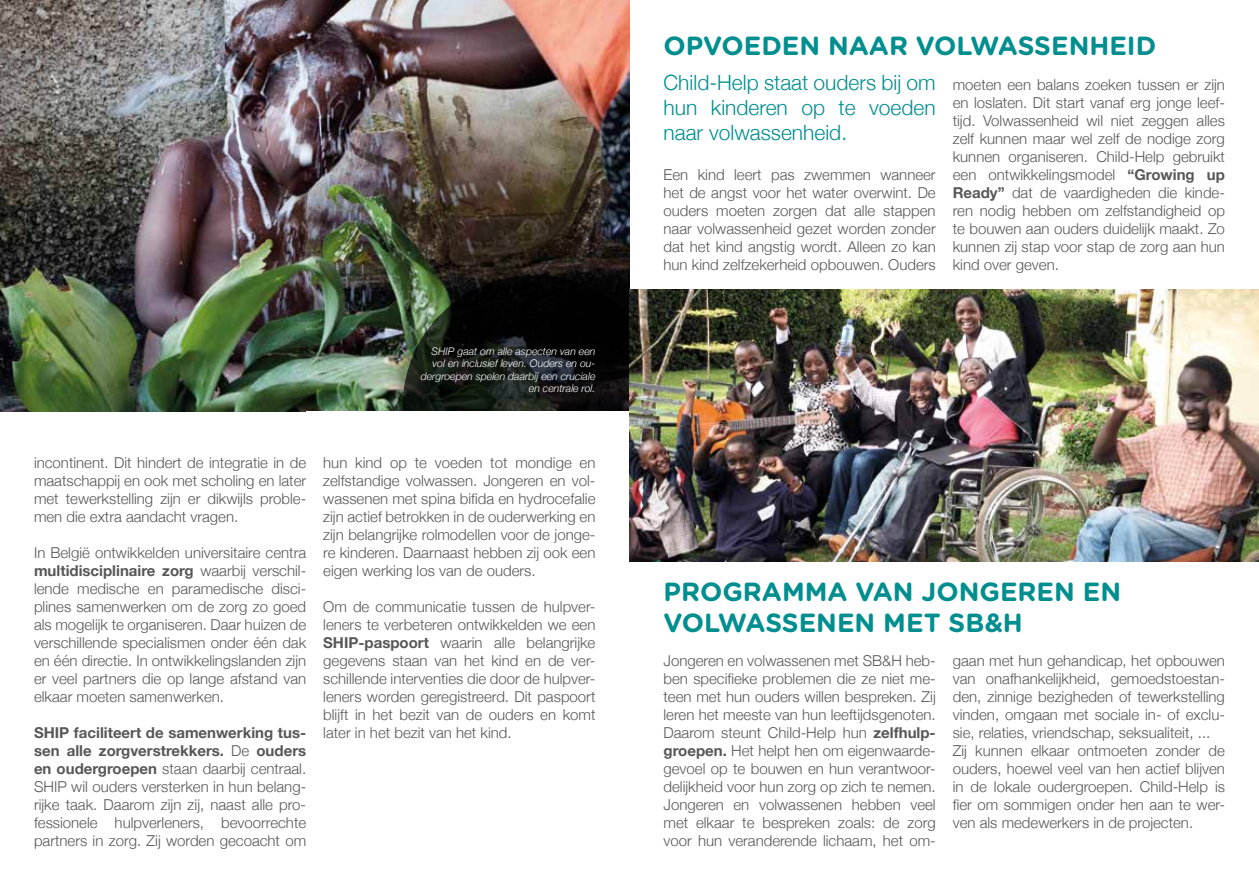
<style>
.page{position:relative;width:1259px;height:893px;background:#fff}
.page>*{position:absolute;margin:0;border:0;box-sizing:border-box;transform-origin:0 0}
.t1{font:700 26.25px/31.5px "Gotham Rounded";color:#008e8f}
.t2{font:300 21px/25.2px "Helvetica Neue";color:#008e8f;text-align:justify}
.t3{font:300 15px/18px "Helvetica Neue";color:#575757;text-align:justify}
.t4{font:italic 300 10.5px/12.6px "Helvetica Neue";color:#fff;text-align:right}
.s1{font-weight:700}
</style>
<div class="page">
<img style="left:0;top:0;width:629px;height:411px">
<svg style="left:403px;top:275px;width:264px;height:263px;background:#0d0f0d"></svg>
<div style="left:306px;top:411px;width:381px;height:174px;background:#fff"></div>
<img style="left:629px;top:289px;width:630px;height:272px">
<p class="t4" style="left:421px;top:344px;width:176px">SHIP gaat om alle aspecten van een vol en inclusief leven. Ouders en ou&shy;dergroepen spelen daarbij een cruciale en centrale rol.</p>
<p class="t3" style="left:34px;top:453px;width:274px">incontinent. Dit hindert de integratie in de maatschappij en ook met scholing en later met tewerkstelling zijn er dikwijls proble&shy;men die extra aandacht vragen.</p>
<p class="t3" style="left:34px;top:543px;width:274px">In België ontwikkelden universitaire centra <span class="s1">multidisciplinaire zorg</span> waarbij verschil&shy;lende medische en paramedische disci&shy;plines samenwerken om de zorg zo goed als mogelijk te organiseren. Daar huizen de verschillende specialismen onder één dak en één directie. In ontwikkelingslanden zijn er veel partners die op lange afstand van elkaar moeten samenwerken.</p>
<p class="t3" style="left:34px;top:723px;width:274px"><span class="s1">SHIP faciliteert de samenwerking tus&shy;sen alle zorgverstrekkers.</span> De <span class="s1">ouders en oudergroepen</span> staan daarbij centraal.<br>SHIP wil ouders versterken in hun belang&shy;rijke taak. Daarom zijn zij, naast alle pro&shy;fessionele hulpverleners, bevoorrechte partners in zorg. Zij worden gecoacht om</p>
<p class="t3" style="left:323px;top:453px;width:274px">hun kind op te voeden tot mondige en zelfstandige volwassen. Jongeren en vol&shy;wassenen met spina bifida en hydrocefalie zijn actief betrokken in de ouderwerking en zijn belangrijke rolmodellen voor de jonge&shy;re kinderen. Daarnaast hebben zij ook een eigen werking los van de ouders.</p>
<p class="t3" style="left:323px;top:597px;width:274px">Om de communicatie tussen de hulpver&shy;leners te verbeteren ontwikkelden we een <span class="s1">SHIP-paspoort</span> waarin alle belangrijke gegevens staan van het kind en de ver&shy;schillende interventies die door de hulpver&shy;leners worden geregistreerd. Dit paspoort blijft in het bezit van de ouders en komt later in het bezit van het kind.</p>
<h1 class="t1" style="left:663px;top:29px;width:494px">OPVOEDEN NAAR VOLWASSENHEID</h1>
<h2 class="t2" style="left:663px;top:68px;width:274px">Child-Help staat ouders bij om hun kinderen op te voeden naar volwassenheid.</h2>
<p class="t3" style="left:663px;top:165px;width:274px">Een kind leert pas zwemmen wanneer het de angst voor het water overwint. De ouders moeten zorgen dat alle stappen naar volwassenheid gezet worden zonder dat het kind angstig wordt. Alleen zo kan hun kind zelfzekerheid opbouwen. Ouders</p>
<p class="t3" style="left:952px;top:75px;width:274px">moeten een balans zoeken tussen er zijn en loslaten. Dit start vanaf erg jonge leef&shy;tijd. Volwassenheid wil niet zeggen alles zelf kunnen maar wel zelf de nodige zorg kunnen organiseren. Child-Help gebruikt een ontwikkelingsmodel <span class="s1">“Growing up Ready”</span> dat de vaardigheden die kinde&shy;ren nodig hebben om zelfstandigheid op te bouwen aan ouders duidelijk maakt. Zo kunnen zij stap voor stap de zorg aan hun kind over geven.</p>
<h1 class="t1" style="left:663px;top:574px;width:459px">PROGRAMMA VAN JONGEREN EN<br>VOLWASSENEN MET SB&amp;H</h1>
<p class="t3" style="left:663px;top:651px;width:274px">Jongeren en volwassenen met SB&amp;H heb&shy;ben specifieke problemen die ze niet me&shy;teen met hun ouders willen bespreken. Zij leren het meeste van hun leeftijdsgenoten.<br>Daarom steunt Child-Help hun <span class="s1">zelfhulp&shy;groepen.</span> Het helpt hen om eigenwaarde&shy;gevoel op te bouwen en hun verantwoor&shy;delijkheid voor hun zorg op zich te nemen.<br>Jongeren en volwassenen hebben veel met elkaar te bespreken zoals: de zorg voor hun veranderende lichaam, het om-</p>
<p class="t3" style="left:952px;top:651px;width:274px;text-align:left">gaan met hun gehandicap, het opbouwen van onafhankelijkheid, gemoedstoestan&shy;den, zinnige bezigheden of tewerkstelling vinden, omgaan met sociale in- of exclu&shy;sie, relaties, vriendschap, seksualiteit, ...<br>Zij kunnen elkaar ontmoeten zonder de ouders, hoewel veel van hen actief blijven in de lokale oudergroepen. Child-Help is fier om sommigen onder hen aan te wer&shy;ven als medewerkers in de projecten.</p>
</div>
